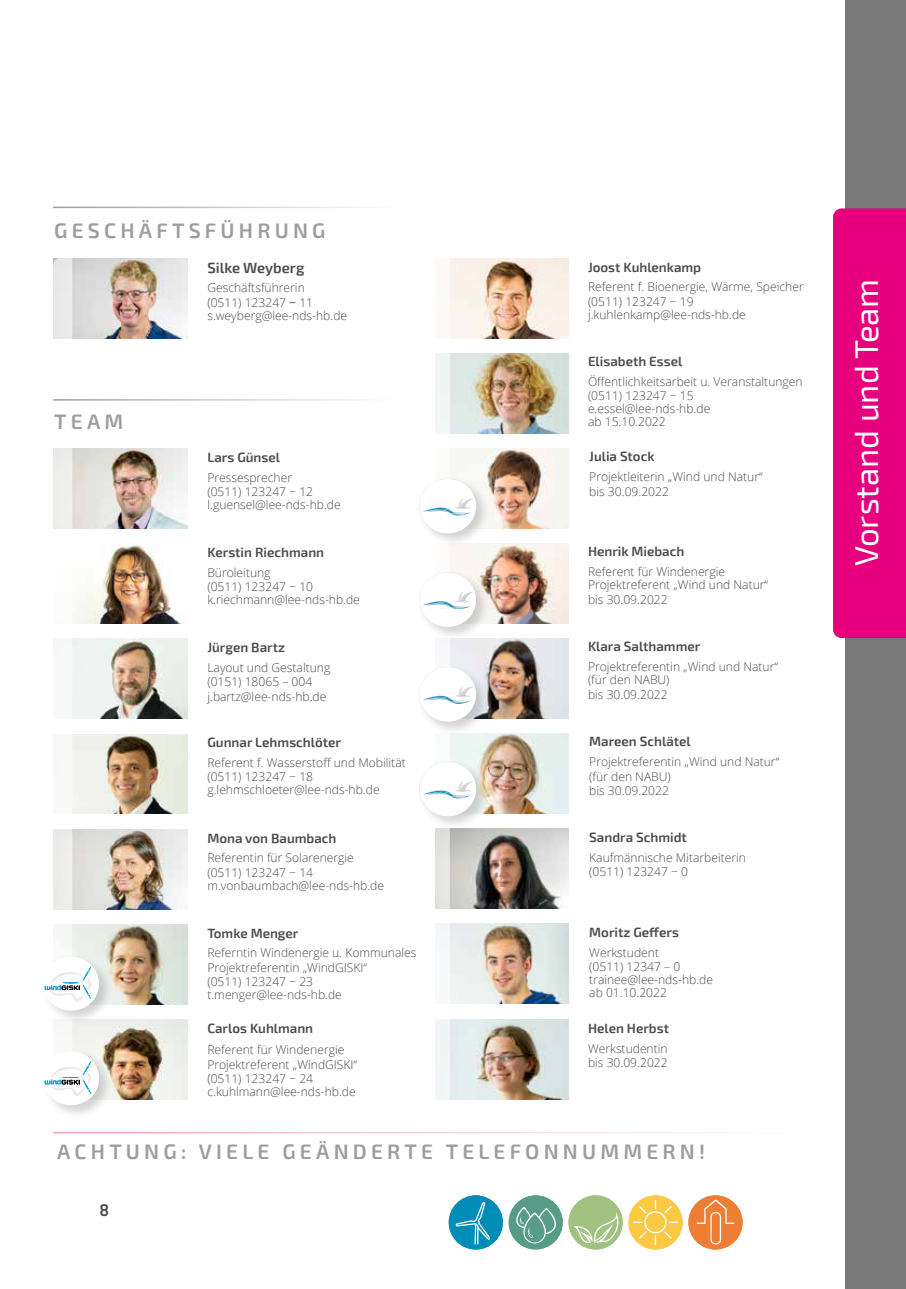
<style>
.page{position:relative;width:906px;height:1289px;background:#fff}
.page>*{position:absolute;margin:0;border:0;box-sizing:border-box;transform-origin:0 0}
.t1{font:33px "Exo 2";color:#fff}
.t2{font:600 21px "Exo 2";letter-spacing:.2em;color:#9d9d9c}
.t3{font:600 15px "Cooper Hewitt";color:#4a4a49}
.t4{font:600 14.7px "Exo 2";color:#4a4a49}
.t5{font:600 13.5px "Exo 2";color:#4a4a49}
.t6{font:300 12.15px/14.5px "Open Sans";color:#4a4a49}
.t7{font:9px "Genos";color:#000}
.s1{color:#009fe3}
.s2{font-weight:400}
</style>
<div class="page">
<img style="left:470px;top:828px;width:98px;height:80px">
<img style="left:92px;top:734px;width:95px;height:80px">
<img style="left:92px;top:448px;width:95px;height:80px">
<img style="left:92px;top:258px;width:95px;height:80px">
<img style="left:92px;top:639px;width:95px;height:79px">
<img style="left:92px;top:829px;width:95px;height:80px">
<img style="left:470px;top:638px;width:98px;height:80px">
<img style="left:470px;top:448px;width:98px;height:80px">
<img style="left:470px;top:543px;width:98px;height:80px">
<img style="left:470px;top:258px;width:98px;height:80px">
<img style="left:470px;top:733px;width:98px;height:80px">
<img style="left:92px;top:543px;width:93px;height:80px">
<svg style="left:688px;top:1195px;width:54px;height:54px"></svg>
<svg style="left:628px;top:1195px;width:54px;height:54px"></svg>
<svg style="left:509px;top:1195px;width:113px;height:54px"></svg>
<svg style="left:449px;top:1195px;width:54px;height:54px"></svg>
<img style="left:92px;top:924px;width:95px;height:80px">
<img style="left:92px;top:1019px;width:95px;height:80px">
<img style="left:470px;top:353px;width:98px;height:80px">
<img style="left:470px;top:1019px;width:98px;height:80px">
<img style="left:470px;top:923px;width:98px;height:80px">
<div style="left:845px;top:0;width:61px;height:1288px;background:#797979"></div>
<div style="left:833px;top:208px;width:73px;height:430px;background:#e6007d"></div>
<hr style="left:53px;top:207px;width:346px;height:1px;background:#9d9d9c">
<hr style="left:53px;top:399px;width:346px;height:1px;background:#9d9d9c">
<div style="left:41px;top:955px;width:72px;height:69px;background:#000;opacity:.17"></div>
<div style="left:43px;top:956px;width:56px;height:54px;background:#fff;border-radius:50%"></div>
<div style="left:41px;top:1049px;width:72px;height:70px;background:#000;opacity:.17"></div>
<div style="left:43px;top:1051px;width:56px;height:54px;background:#fff;border-radius:50%"></div>
<svg style="left:45px;top:258px;width:47px;height:847px"></svg>
<div style="left:417px;top:477px;width:73px;height:70px;background:#000;opacity:.17"></div>
<div style="left:419px;top:479px;width:57px;height:54px;background:#fff;border-radius:50%"></div>
<div style="left:417px;top:570px;width:73px;height:70px;background:#000;opacity:.17"></div>
<div style="left:419px;top:572px;width:57px;height:54px;background:#fff;border-radius:50%"></div>
<div style="left:417px;top:665px;width:73px;height:70px;background:#000;opacity:.17"></div>
<div style="left:419px;top:667px;width:57px;height:54px;background:#fff;border-radius:50%"></div>
<div style="left:417px;top:759px;width:73px;height:71px;background:#000;opacity:.17"></div>
<div style="left:419px;top:762px;width:57px;height:54px;background:#fff;border-radius:50%"></div>
<svg style="left:423px;top:258px;width:47px;height:842px"></svg>
<img style="left:432px;top:792px;width:24px;height:4px">
<hr style="left:53px;top:1131px;width:749px;height:2px;background:#f39fc5">
<h2 class="t2" style="left:54px;top:215px;width:273px">GESCHÄFTSFÜHRUNG</h2>
<h2 class="t2" style="left:54px;top:406px;width:71px">TEAM</h2>
<p class="t7" style="left:45px;top:983px;width:37px"><span class="s1">wind</span>GISKI</p>
<p class="t7" style="left:45px;top:1077px;width:37px"><span class="s1">wind</span>GISKI</p>
<p class="t4" style="left:207px;top:257px;width:99px">Silke Weyberg</p>
<p class="t6" style="left:207px;top:280px;width:107px">Geschäftsführerin (0511) 123247 <span class="s2">−</span> 11</p>
<p class="t6" style="left:207px;top:308px;width:141px">s.weyberg@lee-nds-hb.de</p>
<p class="t5" style="left:207px;top:447px;width:74px">Lars Günsel</p>
<p class="t6" style="left:207px;top:469px;width:107px">Pressesprecher (0511) 123247 − 12</p>
<p class="t6" style="left:207px;top:497px;width:135px">l.guensel@lee-nds-hb.de</p>
<p class="t5" style="left:207px;top:542px;width:118px">Kerstin Riechmann</p>
<p class="t6" style="left:207px;top:564px;width:107px">Büroleitung<br>(0511) 123247 − 10</p>
<p class="t6" style="left:207px;top:592px;width:154px">k.riechmann@lee-nds-hb.de</p>
<p class="t5" style="left:207px;top:637px;width:79px">Jürgen Bartz</p>
<p class="t6" style="left:207px;top:660px;width:124px">Layout und Gestaltung (0151) 18065 – 004 j.bartz@lee-nds-hb.de</p>
<p class="t5" style="left:207px;top:732px;width:135px">Gunnar Lehmschlöter</p>
<p class="t6" style="left:207px;top:754px;width:200px">Referent f. Wasserstoff und Mobilität (0511) 123247 − 18</p>
<p class="t6" style="left:207px;top:782px;width:174px">g.lehmschloeter@lee-nds-hb.de</p>
<p class="t5" style="left:207px;top:828px;width:131px">Mona von Baumbach</p>
<p class="t6" style="left:207px;top:850px;width:148px">Referentin für Solarenergie (0511) 123247 − 14</p>
<p class="t6" style="left:207px;top:877px;width:178px">m.vonbaumbach@lee-nds-hb.de</p>
<p class="t5" style="left:207px;top:923px;width:93px">Tomke Menger</p>
<p class="t6" style="left:207px;top:945px;width:211px">Referntin Windenergie u. Kommunales<br>Projektreferentin „WindGISKI“<br>(0511) 123247 − 23</p>
<p class="t6" style="left:207px;top:987px;width:136px">t.menger@lee-nds-hb.de</p>
<p class="t5" style="left:207px;top:1018px;width:107px">Carlos Kuhlmann</p>
<p class="t6" style="left:207px;top:1042px;width:151px">Referent für Windenergie<br>Projektreferent „WindGISKI“ (0511) 123247 − 24</p>
<p class="t6" style="left:207px;top:1084px;width:150px">c.kuhlmann@lee-nds-hb.de</p>
<p class="t5" style="left:588px;top:257px;width:115px">Joost Kuhlenkamp</p>
<p class="t6" style="left:588px;top:279px;width:217px">Referent f. Bioenergie, Wärme, Speicher (0511) 123247 − 19</p>
<p class="t6" style="left:588px;top:306px;width:159px">j.kuhlenkamp@lee-nds-hb.de</p>
<p class="t5" style="left:588px;top:352px;width:96px">Elisabeth Essel</p>
<p class="t6" style="left:588px;top:374px;width:216px">Öffentlichkeitsarbeit u. Veranstaltungen (0511) 123247 − 15</p>
<p class="t6" style="left:588px;top:402px;width:124px;line-height:12.9px">e.essel@lee-nds-hb.de ab 15.10.2022</p>
<p class="t5" style="left:589px;top:447px;width:67px">Julia Stock</p>
<p class="t6" style="left:589px;top:469px;width:175px">Projektleiterin „Wind und Natur“ bis 30.09.2022</p>
<p class="t5" style="left:588px;top:542px;width:98px">Henrik Miebach</p>
<p class="t6" style="left:588px;top:565px;width:182px;line-height:12.9px">Referent für Windenergie<br>Projektreferent „Wind und Natur“</p>
<p class="t6" style="left:588px;top:591px;width:81px">bis 30.09.2022</p>
<p class="t5" style="left:588px;top:637px;width:114px">Klara Salthammer</p>
<p class="t6" style="left:588px;top:660px;width:191px;line-height:12.9px">Projektreferentin „Wind und Natur“ (für den NABU)</p>
<p class="t6" style="left:588px;top:686px;width:81px">bis 30.09.2022</p>
<p class="t5" style="left:589px;top:731px;width:103px">Mareen Schlätel</p>
<p class="t6" style="left:589px;top:754px;width:191px">Projektreferentin „Wind und Natur“ (für den NABU)<br>bis 30.09.2022</p>
<p class="t5" style="left:589px;top:827px;width:99px">Sandra Schmidt</p>
<p class="t6" style="left:589px;top:849px;width:158px">Kaufmännische Mitarbeiterin (0511) 123247 − 0</p>
<p class="t5" style="left:589px;top:922px;width:91px">Moritz Geffers</p>
<p class="t6" style="left:589px;top:944px;width:93px">Werkstudent (0511) 12347 – 0</p>
<p class="t6" style="left:589px;top:973px;width:125px;line-height:12.9px">trainee@lee-nds-hb.de ab 01.10.2022</p>
<p class="t5" style="left:588px;top:1018px;width:83px">Helen Herbst</p>
<p class="t6" style="left:588px;top:1040px;width:81px">Werkstudentin bis 30.09.2022</p>
<h2 class="t2" style="left:57px;top:1136px;width:649px">ACHTUNG: VIELE GEÄNDERTE TELEFONNUMMERN!</h2>
<p class="t3" style="left:100px;top:1201px;width:10px">8</p>
<h1 class="t1" style="left:843px;top:566px;width:289px;rotate:-90deg">Vorstand und Team</h1>
</div>
